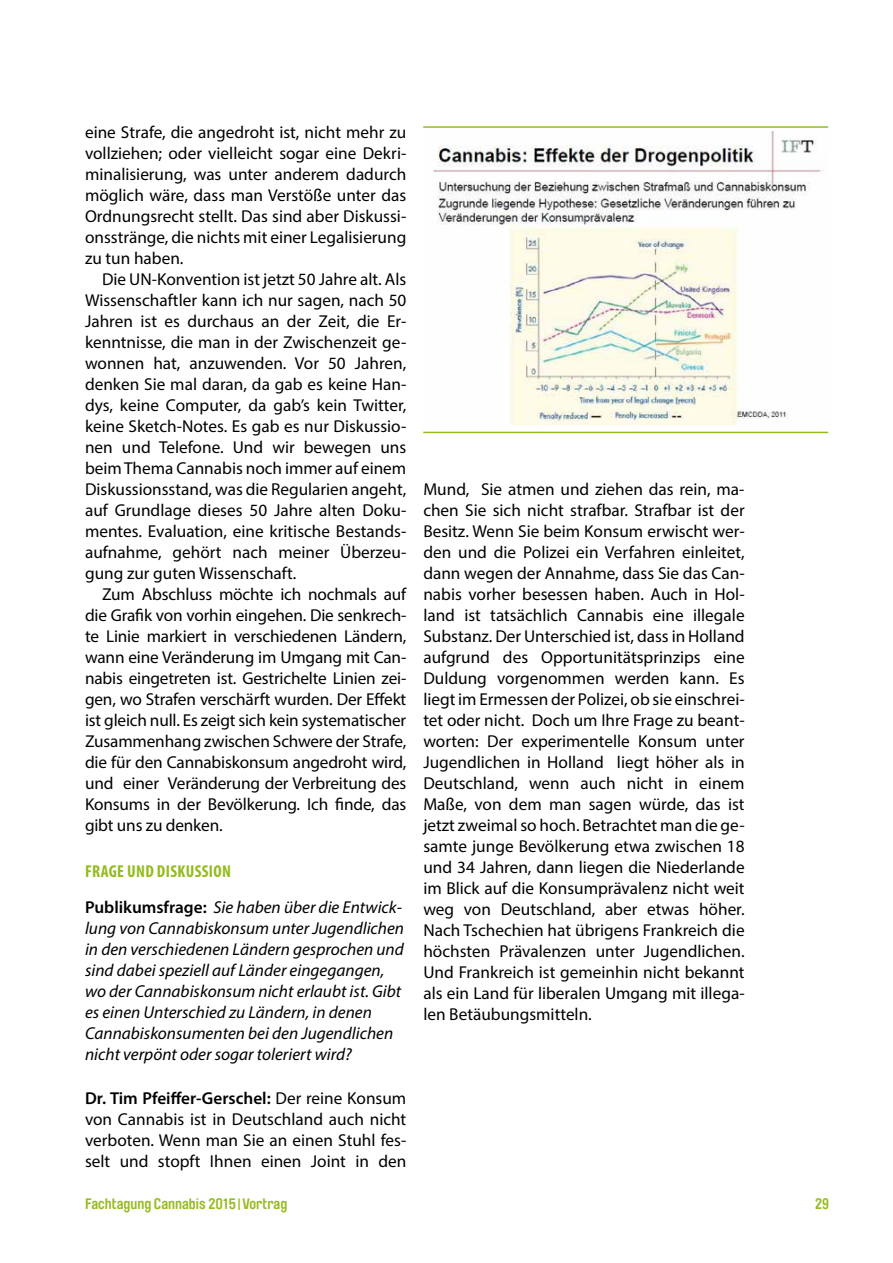
<style>
.page{position:relative;width:893px;height:1263px;background:#fff}
.page>*{position:absolute;margin:0;border:0;box-sizing:border-box;transform-origin:0 0}
.t1{font:17.25px/21px "Myriad Pro";color:#000;text-align:justify}
.t2{font:italic 17.25px/21px "Myriad Pro";color:#000}
.t3{font:700 15px "Brauer Neue";color:#95bb1e}
.s1{font-weight:700;font-style:normal;font-stretch:condensed;color:#95bb1e}
.s2{font-weight:600;font-style:normal}
.s3{font-weight:600}
</style>
<div class="page">
<img style="left:433px;top:132px;width:388px;height:292px">
<hr style="left:423px;top:432px;width:405px;height:1px;background:#95bb1e">
<hr style="left:423px;top:126px;width:405px;height:2px;background:#95bb1e">
<p class="t1" style="left:85px;top:121px;width:323px">eine Strafe, die angedroht ist, nicht mehr zu vollziehen; oder vielleicht sogar eine Dekri&shy;minalisierung, was unter anderem dadurch möglich wäre, dass man Verstöße unter das Ordnungsrecht stellt. Das sind aber Diskussi&shy;onsstränge, die nichts mit einer Legalisierung zu tun haben.</p>
<p class="t1" style="left:85px;top:268px;width:323px;text-indent:17px">Die UN-Konvention ist jetzt 50 Jahre alt. Als Wissenschaftler kann ich nur sagen, nach 50<br>Jahren ist es durchaus an der Zeit, die Er&shy;kenntnisse, die man in der Zwischenzeit ge&shy;wonnen hat, anzuwenden. Vor 50 Jahren, denken Sie mal daran, da gab es keine Han&shy;dys, keine Computer, da gab’s kein Twitter, keine Sketch-Notes. Es gab es nur Diskussio&shy;nen und Telefone. Und wir bewegen uns beim Thema Cannabis noch immer auf einem Diskussionsstand, was die Regularien angeht, auf Grundlage dieses 50 Jahre alten Doku&shy;mentes. Evaluation, eine kritische Bestands&shy;aufnahme, gehört nach meiner Überzeu&shy;gung zur guten Wissenschaft.</p>
<p class="t1" style="left:85px;top:583px;width:323px;text-indent:17px">Zum Abschluss möchte ich nochmals auf die Grafik von vorhin eingehen. Die senkrech&shy;te Linie markiert in verschiedenen Ländern, wann eine Veränderung im Umgang mit Can&shy;nabis eingetreten ist. Gestrichelte Linien zei&shy;gen, wo Strafen verschärft wurden. Der Effekt ist gleich null. Es zeigt sich kein systematischer Zusammenhang zwischen Schwere der Strafe, die für den Cannabiskonsum angedroht wird, und einer Veränderung der Verbreitung des Konsums in der Bevölkerung. Ich finde, das gibt uns zu denken.</p>
<p class="t2" style="left:85px;top:854px;width:319px;line-height:35.2px"><span class="s1">FRAGE UND DISKUSSION<br></span><span class="s2">Publikumsfrage:</span> Sie haben über die Entwick-</p>
<p class="t2" style="left:85px;top:917px;width:321px">lung von Cannabiskonsum unter Jugendlichen in den verschiedenen Ländern gesprochen und sind dabei speziell auf Länder eingegangen, wo der Cannabiskonsum nicht erlaubt ist. Gibt es einen Unterschied zu Ländern, in denen Cannabiskonsumenten bei den Jugendlichen nicht verpönt oder sogar toleriert wird?</p>
<p class="t1" style="left:85px;top:1087px;width:323px"><span class="s3">Dr. Tim Pfeiffer-Gerschel:</span> Der reine Konsum von Cannabis ist in Deutschland auch nicht verboten. Wenn man Sie an einen Stuhl fes&shy;selt und stopft Ihnen einen Joint in den</p>
<p class="t1" style="left:423px;top:478px;width:323px">Mund, Sie atmen und ziehen das rein, ma&shy;chen Sie sich nicht strafbar. Strafbar ist der Besitz. Wenn Sie beim Konsum erwischt wer&shy;den und die Polizei ein Verfahren einleitet, dann wegen der Annahme, dass Sie das Can&shy;nabis vorher besessen haben. Auch in Hol&shy;land ist tatsächlich Cannabis eine illegale Substanz. Der Unterschied ist, dass in Holland aufgrund des Opportunitätsprinzips eine Duldung vorgenommen werden kann. Es liegt im Ermessen der Polizei, ob sie einschrei&shy;tet oder nicht. Doch um Ihre Frage zu beant&shy;worten: Der experimentelle Konsum unter Jugendlichen in Holland liegt höher als in Deutschland, wenn auch nicht in einem Maße, von dem man sagen würde, das ist jetzt zweimal so hoch. Betrachtet man die ge&shy;samte junge Bevölkerung etwa zwischen 18 und 34 Jahren, dann liegen die Niederlande im Blick auf die Konsumprävalenz nicht weit weg von Deutschland, aber etwas höher.<br>Nach Tschechien hat übrigens Frankreich die höchsten Prävalenzen unter Jugendlichen.<br>Und Frankreich ist gemeinhin nicht bekannt als ein Land für liberalen Umgang mit illega&shy;len Betäubungsmitteln.</p>
<p class="t3" style="left:85px;top:1195px;width:204px">Fachtagung Cannabis 2015 | Vortrag</p>
<p class="t3" style="left:815px;top:1195px;width:15px">29</p>
</div>
